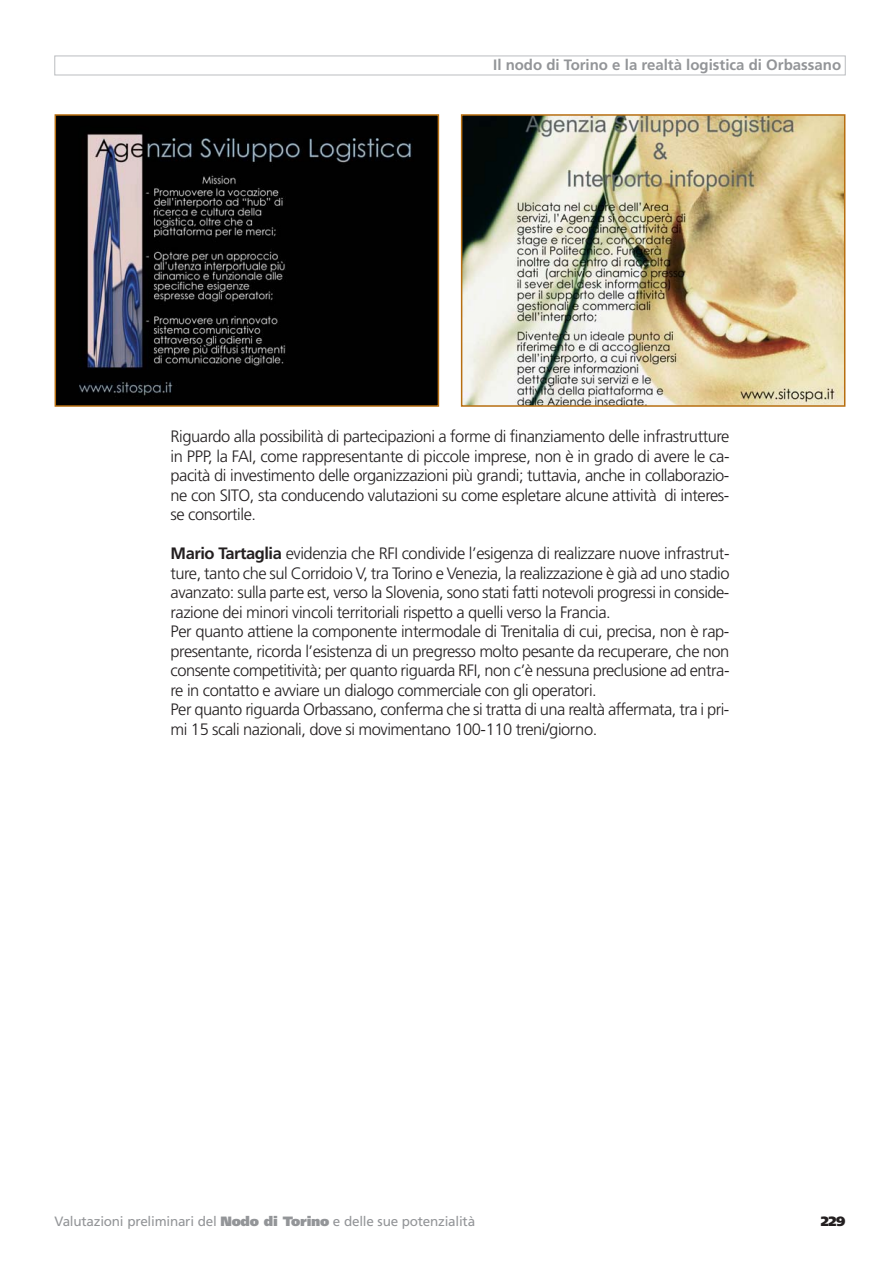
<style>
.page{position:relative;width:893px;height:1263px;background:#fff}
.page>*{position:absolute;margin:0;border:0;box-sizing:border-box;transform-origin:0 0}
.t1{font:300 16.5px/19.5px "Frutiger";letter-spacing:-.03em;color:#231f20;text-align:justify}
.t2{font:700 15px "Frutiger";color:#939598}
.t3{font:13.5px "Frutiger";letter-spacing:-.015em;color:#939598}
.t4{font:900 13.5px "Frutiger";color:#231f20}
.s1{font-weight:700}
.s2{font-weight:900}
</style>
<div class="page">
<div style="left:55px;top:56px;width:790px;height:19px;border:1px solid #bbbdc0"></div>
<img style="left:58px;top:117px;width:378px;height:287px">
<div style="left:55px;top:114px;width:384px;height:293px;border:2px solid #b76e10"></div>
<img style="left:464px;top:117px;width:378px;height:287px">
<div style="left:461px;top:114px;width:384px;height:293px;border:2px solid #b76e10"></div>
<p class="t2" style="left:493px;top:57px;width:350px">Il nodo di Torino e la realtà logistica di Orbassano</p>
<p class="t1" style="left:171px;top:427px;width:560px">Riguardo alla possibilità di partecipazioni a forme di finanziamento delle infrastrutture in PPP, la FAI, come rappresentante di piccole imprese, non è in grado di avere le ca&shy;pacità di investimento delle organizzazioni più grandi; tuttavia, anche in collaborazio&shy;ne con SITO, sta conducendo valutazioni su come espletare alcune attività di interes&shy;se consortile.</p>
<p class="t1" style="left:171px;top:544px;width:560px;text-align:left"><span class="s1">Mario Tartaglia</span> evidenzia che RFI condivide l’esigenza di realizzare nuove infrastrut&shy;ture, tanto che sul Corridoio V, tra Torino e Venezia, la realizzazione è già ad uno stadio avanzato: sulla parte est, verso la Slovenia, sono stati fatti notevoli progressi in conside&shy;razione dei minori vincoli territoriali rispetto a quelli verso la Francia.<br>Per quanto attiene la componente intermodale di Trenitalia di cui, precisa, non è rap&shy;presentante, ricorda l’esistenza di un pregresso molto pesante da recuperare, che non consente competitività; per quanto riguarda RFI, non c’è nessuna preclusione ad entra&shy;re in contatto e avviare un dialogo commerciale con gli operatori.<br>Per quanto riguarda Orbassano, conferma che si tratta di una realtà affermata, tra i pri&shy;mi 15 scali nazionali, dove si movimentano 100-110 treni/giorno.</p>
<p class="t3" style="left:55px;top:1214px;width:422px">Valutazioni preliminari del <span class="s2">Nodo di Torino</span> e delle sue potenzialità</p>
<p class="t4" style="left:821px;top:1214px;width:26px">229</p>
</div>
